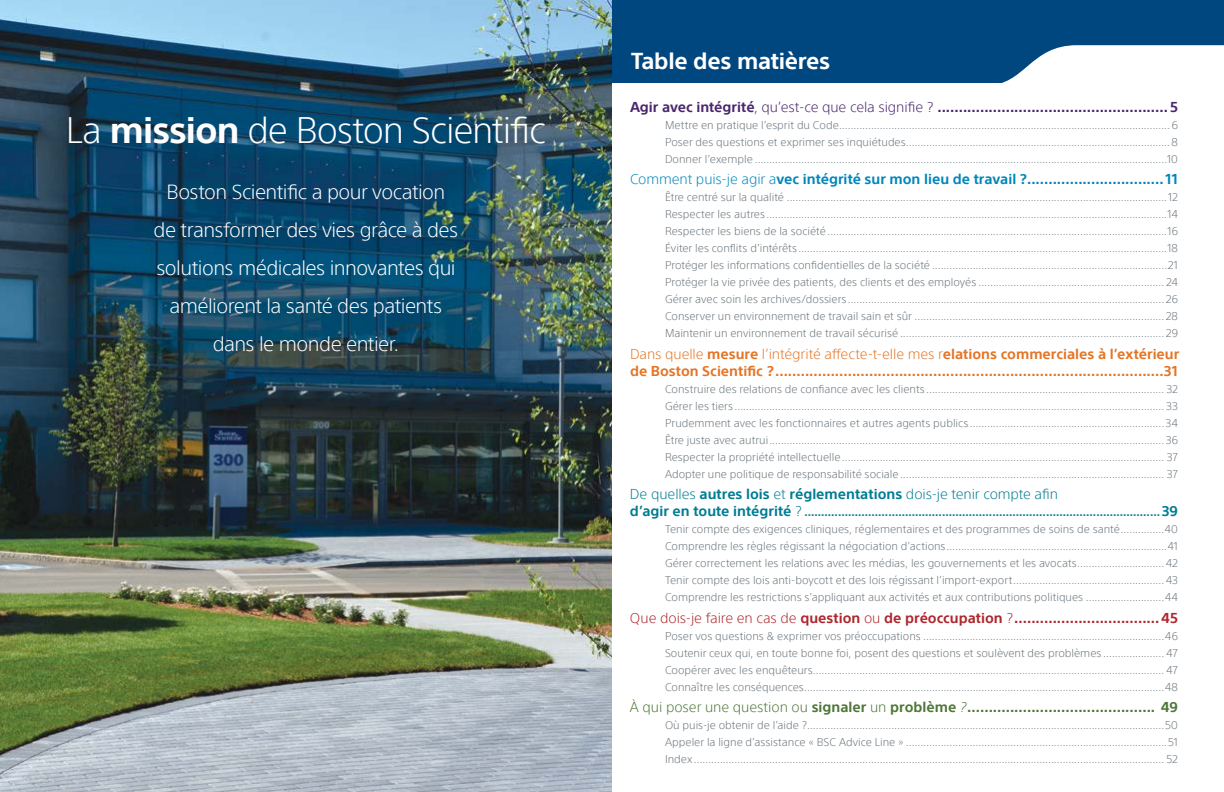
<style>
.page{position:relative;width:1224px;height:792px;background:#fff}
.page>*{position:absolute;margin:0;border:0;box-sizing:border-box;transform-origin:0 0}
.t1{font:300 36px "SST";letter-spacing:-.035em;color:#fff}
.t2{font:700 22.5px "SST";letter-spacing:-.01em;color:#fff}
.t3{font:300 20px/38px "SST";letter-spacing:-.03em;color:#fff;text-align:center}
.t4{font:700 14px/17px "SST";letter-spacing:.005em;color:#e57525}
.t5{font:700 14px "SST";color:#4b266e}
.t6{font:700 14px "SST";color:#4e7837}
.t7{font:700 14px "SST";color:#0087bc}
.t8{font:700 14px "SST";color:#af282e}
.t9{font:300 14px "SST";letter-spacing:-.005em;color:#007d93}
.t10{font:300 11px/17px "SST";color:#6a747b;text-align:justify}
.s1{font-weight:700}
.s2{font-weight:300}
.s3{font-weight:700;font-size:14px;color:#007d93}
.s4{font-size:14px;color:#007d93}
.s5{font-weight:700;color:#007d93}
.s6{font-weight:300;font-style:italic}
</style>
<div class="page">
<img style="left:0;top:0;width:612px;height:792px">
<div style="left:612px;top:0;width:612px;height:82px;background:#00467f"></div>
<svg style="left:612px;top:45px;width:612px;height:38px"></svg>
<h1 class="t1" style="left:66px;top:109px;width:482px">La <span class="s1">mission</span> de Boston Scientific</h1>
<h3 class="t3" style="left:154px;top:173px;width:306px">Boston Scientific a pour vocation de transformer des vies grâce à des solutions médicales innovantes qui améliorent la santé des patients dans le monde entier.</h3>
<h2 class="t2" style="left:631px;top:48px;width:200px">Table des matières</h2>
<p class="t5" style="left:630px;top:98px;width:549px">Agir avec intégrité<span class="s2">, qu’est-ce que cela signifie ?</span> ...................................................... 5</p>
<p class="t10" style="left:665px;top:116px;width:514px">Mettre en pratique l’esprit du Code.................................................................................................................. 6<br>Poser des questions et exprimer ses inquiétudes...........................................................................................8<br>Donner l’exemple ..............................................................................................................................................10</p>
<p class="t7" style="left:630px;top:171px;width:550px"><span class="s2">Comment puis-je agir a</span>vec intégrité sur mon lieu de travail ?................................ 11</p>
<p class="t10" style="left:665px;top:189px;width:515px">Être centré sur la qualité ...................................................................................................................................12<br>Respecter les autres ..........................................................................................................................................14<br>Respecter les biens de la société .....................................................................................................................16<br>Éviter les conflits d’intérêts ...............................................................................................................................18<br>Protéger les informations confidentielles de la société .................................................................................21<br>Protéger la vie privée des patients, des clients et des employés ................................................................ 24<br>Gérer avec soin les archives/dossiers............................................................................................................. 26<br>Conserver un environnement de travail sain et sûr ......................................................................................28<br>Maintenir un environnement de travail sécurisé ...........................................................................................29</p>
<p class="t4" style="left:630px;top:345px;width:551px"><span class="s2">Dans quelle</span> mesure <span class="s2">l’intégrité affecte-t-elle mes r</span>elations commerciales à l’extérieur de Boston Scientific ?...........................................................................................31</p>
<p class="t10" style="left:665px;top:380px;width:514px">Construire des relations de confiance avec les clients.................................................................................. 32<br>Gérer les tiers .................................................................................................................................................... 33<br>Prudemment avec les fonctionnaires et autres agents publics...................................................................34<br>Être juste avec autrui........................................................................................................................................36<br>Respecter la propriété intellectuelle............................................................................................................... 37<br>Adopter une politique de responsabilité sociale........................................................................................... 37</p>
<p class="t9" style="left:630px;top:486px;width:429px">De quelles <span class="s1">autres lois</span> et <span class="s1">réglementations</span> dois-je tenir compte afin</p>
<p class="t10" style="left:665px;top:504px;width:515px;text-indent:-35px"><span class="s3">d’agir en toute intégrité</span> <span class="s4">?</span> <span class="s5">..........................................................................................................</span><span class="s3">39<br></span>Tenir compte des exigences cliniques, réglementaires et des programmes de soins de santé...............40<br>Comprendre les règles régissant la négociation d’actions............................................................................41<br>Gérer correctement les relations avec les médias, les gouvernements et les avocats.............................. 42<br>Tenir compte des lois anti-boycott et des lois régissant l’import-export.................................................... 43<br>Comprendre les restrictions s’appliquant aux activités et aux contributions politiques ...........................44</p>
<p class="t8" style="left:630px;top:609px;width:549px"><span class="s2">Que dois-je faire en cas de</span> question <span class="s2">ou</span> de préoccupation <span class="s2">?</span>.................................. 45</p>
<p class="t10" style="left:665px;top:627px;width:515px">Poser vos questions &amp; exprimer vos préoccupations ...................................................................................46<br>Soutenir ceux qui, en toute bonne foi, posent des questions et soulèvent des problèmes ..................... 47<br>Coopérer avec les enquêteurs......................................................................................................................... 47<br>Connaître les conséquences............................................................................................................................48</p>
<p class="t6" style="left:630px;top:699px;width:550px"><span class="s2">À qui poser une question ou</span> signaler <span class="s2">un</span> problème <span class="s6">?</span>............................................ 49</p>
<p class="t10" style="left:665px;top:717px;width:515px">Où puis-je obtenir de l’aide ?...........................................................................................................................50<br>Appeler la ligne d’assistance « BSC Advice Line » ..........................................................................................51<br>Index .................................................................................................................................................................. 52</p>
</div>
